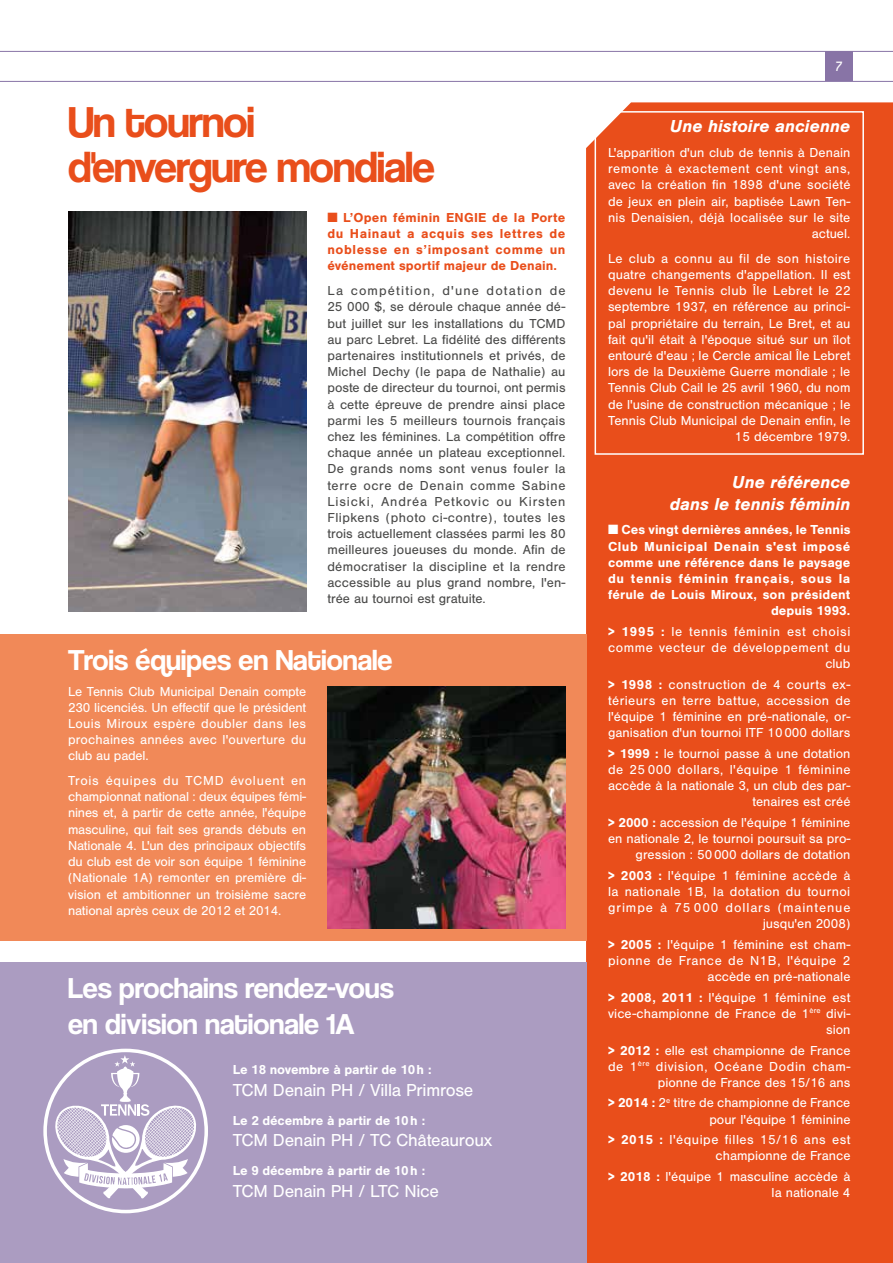
<style>
.page{position:relative;width:893px;height:1263px;background:#fff}
.page>*{position:absolute;margin:0;border:0;box-sizing:border-box;transform-origin:0 0}
.t1{font:45px/45px "Coolvetica Rg";letter-spacing:-.02em;color:#e94e1b}
.t2{font:30px/36px "Coolvetica Rg";color:#fff}
.t3{font:18px "Nimbus San";letter-spacing:-.015em;color:#fff}
.t4{font:italic 700 18px/21.6px "Nimbus San";color:#fff;text-align:right}
.t5{font:13.5px/16.2px "Nimbus San";color:#fff;text-align:right}
.t6{font:13.5px/16.2px "Nimbus San";letter-spacing:.005em;color:#4a4a49;text-align:justify}
.t7{font:700 13.5px/16.2px "Nimbus San";color:#fff;text-align:right}
.t8{font:700 13.5px/16.2px "Nimbus San";color:#e94e1b;text-align:justify}
.t9{font:13.5px/16.2px "Nimbus San";letter-spacing:.025em;color:#fff;text-align:right}
.t10{font:13.5px/16.2px "Nimbus San";letter-spacing:.04em;color:#fff;text-align:right}
.t11{font:13.5px/16.2px "Nimbus San";letter-spacing:.035em;color:#fff;text-align:right}
.t12{font:700 12px "Caviar Dreams";color:#fff}
.s1{font-weight:700}
</style>
<div class="page">
<hr style="left:0;top:51px;width:893px;height:1px;background:#8874a6">
<hr style="left:0;top:81px;width:893px;height:1px;background:#8874a6">
<div style="left:825px;top:52px;width:28px;height:29px;background:#8874a6"></div>
<div style="left:586px;top:102px;width:307px;height:1161px;background:#e94e1b"></div>
<div style="left:595px;top:111px;width:269px;height:344px;border:2px solid #fff"></div>
<img style="left:68px;top:212px;width:238px;height:399px">
<div style="left:0;top:635px;width:586px;height:306px;background:#f18958"></div>
<div style="left:0;top:962px;width:586px;height:301px;background:#ab9cc1"></div>
<img style="left:327px;top:686px;width:238px;height:242px">
<svg style="left:43px;top:1049px;width:165px;height:164px"></svg>
<h1 class="t1" style="left:68px;top:99px;width:368px">Un tournoi d'envergure mondiale</h1>
<p class="t8" style="left:327px;top:209px;width:240px">■ L’Open féminin ENGIE de la Porte du Hainaut a acquis ses lettres de noblesse en s’imposant comme un événement sportif majeur de Denain.</p>
<p class="t6" style="left:327px;top:283px;width:240px">La compétition, d'une dotation de 25 000 $, se déroule chaque année dé&shy;but juillet sur les installations du TCMD au parc Lebret. La fidélité des différents partenaires institutionnels et privés, de Michel Dechy (le papa de Nathalie) au poste de directeur du tournoi, ont permis à cette épreuve de prendre ainsi place parmi les 5 meilleurs tournois français chez les féminines. La compétition offre chaque année un plateau exceptionnel.<br>De grands noms sont venus fouler la terre ocre de Denain comme Sabine Lisicki, Andréa Petkovic ou Kirsten Flipkens (photo ci-contre), toutes les trois actuellement classées parmi les 80 meilleures joueuses du monde. Afin de démocratiser la discipline et la rendre accessible au plus grand nombre, l'en&shy;trée au tournoi est gratuite.</p>
<h2 class="t2" style="left:68px;top:642px;width:326px">Trois équipes en Nationale</h2>
<p class="t5" style="left:68px;top:683px;width:240px;text-align:justify">Le Tennis Club Municipal Denain compte 230 licenciés. Un effectif que le président Louis Miroux espère doubler dans les prochaines années avec l'ouverture du club au padel.</p>
<p class="t5" style="left:68px;top:773px;width:240px;text-align:justify">Trois équipes du TCMD évoluent en championnat national : deux équipes fémi&shy;nines et, à partir de cette année, l'équipe masculine, qui fait ses grands débuts en Nationale 4. L'un des principaux objectifs du club est de voir son équipe 1 féminine (Nationale 1A) remonter en première di&shy;vision et ambitionner un troisième sacre national après ceux de 2012 et 2014.</p>
<h2 class="t2" style="left:68px;top:969px;width:327px">Les prochains rendez-vous en division nationale 1A</h2>
<p class="t7" style="left:233px;top:1062px;width:200px">Le 18 novembre à partir de 10h :</p>
<h3 class="t3" style="left:233px;top:1080px;width:242px">TCM Denain PH / Villa Primrose</h3>
<p class="t7" style="left:233px;top:1112px;width:194px">Le 2 décembre à partir de 10h :</p>
<h3 class="t3" style="left:233px;top:1130px;width:261px">TCM Denain PH / TC Châteauroux</h3>
<p class="t7" style="left:233px;top:1163px;width:194px">Le 9 décembre à partir de 10h :</p>
<h3 class="t3" style="left:233px;top:1181px;width:208px">TCM Denain PH / LTC Nice</h3>
<p class="t12" style="left:836px;top:59px;width:9px">7</p>
<h3 class="t4" style="left:670px;top:115px;width:182px">Une histoire ancienne</h3>
<p class="t5" style="left:608px;top:145px;width:244px">L'apparition d'un club de tennis à Denain remonte à exactement cent vingt ans, avec la création fin 1898 d'une société de jeux en plein air, baptisée Lawn Ten&shy;nis Denaisien, déjà localisée sur le site actuel.</p>
<p class="t5" style="left:608px;top:250px;width:244px">Le club a connu au fil de son histoire quatre changements d'appellation. Il est devenu le Tennis club Île Lebret le 22 septembre 1937, en référence au princi&shy;pal propriétaire du terrain, Le Bret, et au fait qu'il était à l'époque situé sur un îlot entouré d'eau ; le Cercle amical Île Lebret lors de la Deuxième Guerre mondiale ; le Tennis Club Cail le 25 avril 1960, du nom de l'usine de construction mécanique ; le Tennis Club Municipal de Denain enfin, le 15 décembre 1979.</p>
<h3 class="t4" style="left:670px;top:471px;width:182px">Une référence<br>dans le tennis féminin</h3>
<p class="t7" style="left:608px;top:522px;width:244px">■ Ces vingt dernières années, le Tennis<br>Club Municipal Denain s'est imposé comme une référence dans le paysage du tennis féminin français, sous la férule de Louis Miroux, son président depuis 1993.</p>
<p class="t10" style="left:608px;top:623px;width:244px"><span class="s1">&gt; 1995 :</span> le tennis féminin est choisi comme vecteur de développement du club</p>
<p class="t5" style="left:608px;top:676px;width:244px;text-align:justify"><span class="s1">&gt; 1998 :</span> construction de 4 courts ex&shy;térieurs en terre battue, accession de l'équipe 1 féminine en pré-nationale, or&shy;ganisation d'un tournoi ITF 10000 dollars</p>
<p class="t5" style="left:608px;top:745px;width:244px"><span class="s1">&gt; 1999 :</span> le tournoi passe à une dotation de 25 000 dollars, l'équipe 1 féminine accède à la nationale 3, un club des par&shy;tenaires est créé</p>
<p class="t5" style="left:608px;top:814px;width:244px"><span class="s1">&gt; 2000 :</span> accession de l'équipe 1 féminine en nationale 2, le tournoi poursuit sa pro&shy;gression : 50000 dollars de dotation</p>
<p class="t9" style="left:608px;top:867px;width:244px"><span class="s1">&gt; 2003 :</span> l'équipe 1 féminine accède à la nationale 1B, la dotation du tournoi grimpe à 75 000 dollars (maintenue jusqu'en 2008)</p>
<p class="t5" style="left:608px;top:936px;width:244px"><span class="s1">&gt; 2005 :</span> l'équipe 1 féminine est cham&shy;pionne de France de N1B, l'équipe 2 accède en pré-nationale</p>
<p class="t5" style="left:608px;top:989px;width:244px"><span class="s1">&gt; 2008, 2011 :</span> l'équipe 1 féminine est vice-championne de France de 1<sup>ère</sup> divi&shy;sion</p>
<p class="t5" style="left:608px;top:1042px;width:244px"><span class="s1">&gt; 2012 :</span> elle est championne de France de 1<sup>ère</sup> division, Océane Dodin cham&shy;pionne de France des 15/16 ans</p>
<p class="t5" style="left:608px;top:1095px;width:244px"><span class="s1">&gt; 2014 :</span> 2<sup>e</sup> titre de championne de France pour l'équipe 1 féminine</p>
<p class="t11" style="left:608px;top:1132px;width:244px"><span class="s1">&gt; 2015 :</span> l'équipe filles 15/16 ans est championne de France</p>
<p class="t5" style="left:608px;top:1168px;width:244px"><span class="s1">&gt; 2018 :</span> l'équipe 1 masculine accède à la nationale 4</p>
</div>
